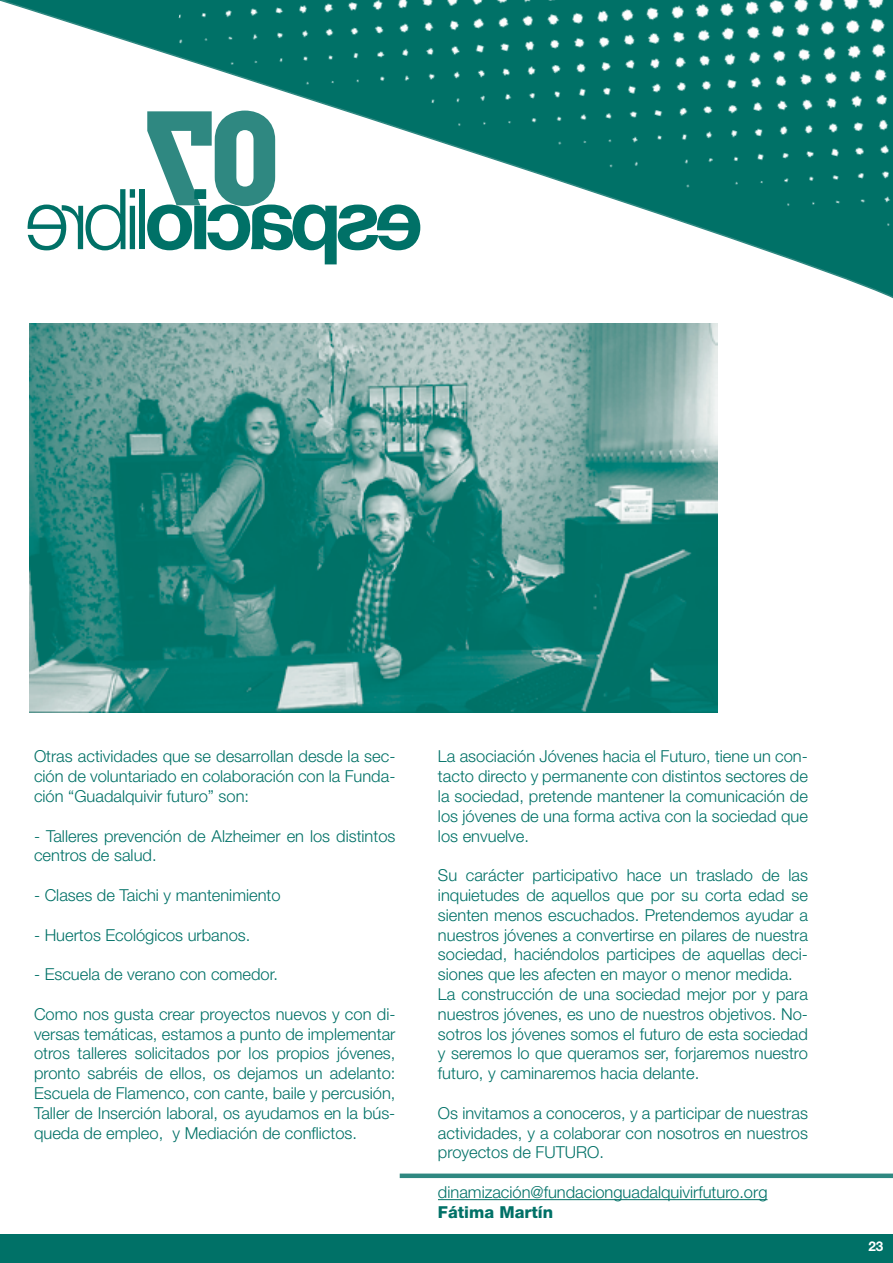
<style>
.page{position:relative;width:893px;height:1263px;background:#fff}
.page>*{position:absolute;margin:0;border:0;box-sizing:border-box;transform-origin:0 0}
.t1{font:300 16.5px/19.8px "Helvetica Neue LT Std";color:#007167;text-align:justify}
.t2{font:800 16.5px "Helvetica Neue LT Std";color:#007167}
.t3{font:700 13.5px "Helvetica Neue LT Std";color:#fff}
</style>
<div class="page">
<div style="left:0;top:1235px;width:893px;height:28px;background:#007167"></div>
<svg style="left:0;top:0;width:146px;height:48px"></svg>
<img style="left:30px;top:323px;width:687px;height:390px">
<hr style="left:438px;top:1199px;width:329px;height:1px;background:#007167">
<div style="left:400px;top:1173px;width:493px;height:5px;background:#2f8881"></div>
<img style="left:146px;top:0;width:747px;height:338px">
<svg style="left:146px;top:111px;width:274px;height:153px"></svg>
<p class="t1" style="left:34px;top:746px;width:363px">Otras actividades que se desarrollan desde la sec&shy;ción de voluntariado en colaboración con la Funda&shy;ción “Guadalquivir futuro” son:</p>
<p class="t1" style="left:34px;top:825px;width:363px">- Talleres prevención de Alzheimer en los distintos centros de salud.</p>
<p class="t1" style="left:34px;top:885px;width:248px">- Clases de Taichi y mantenimiento</p>
<p class="t1" style="left:34px;top:924px;width:218px">- Huertos Ecológicos urbanos.</p>
<p class="t1" style="left:34px;top:964px;width:245px">- Escuela de verano con comedor.</p>
<p class="t1" style="left:34px;top:1004px;width:363px">Como nos gusta crear proyectos nuevos y con di&shy;versas temáticas, estamos a punto de implementar otros talleres solicitados por los propios jóvenes, pronto sabréis de ellos, os dejamos un adelanto:<br>Escuela de Flamenco, con cante, baile y percusión, Taller de Inserción laboral, os ayudamos en la bús&shy;queda de empleo, y Mediación de conflictos.</p>
<p class="t1" style="left:438px;top:746px;width:371px">La asociación Jóvenes hacia el Futuro, tiene un con&shy;tacto directo y permanente con distintos sectores de la sociedad, pretende mantener la comunicación de los jóvenes de una forma activa con la sociedad que los envuelve.</p>
<p class="t1" style="left:438px;top:865px;width:371px;text-align:left">Su carácter participativo hace un traslado de las inquietudes de aquellos que por su corta edad se sienten menos escuchados. Pretendemos ayudar a nuestros jóvenes a convertirse en pilares de nuestra sociedad, haciéndolos participes de aquellas deci&shy;siones que les afecten en mayor o menor medida.<br>La construcción de una sociedad mejor por y para nuestros jóvenes, es uno de nuestros objetivos. No&shy;sotros los jóvenes somos el futuro de esta sociedad y seremos lo que queramos ser, forjaremos nuestro futuro, y caminaremos hacia delante.</p>
<p class="t1" style="left:438px;top:1103px;width:371px">Os invitamos a conoceros, y a participar de nuestras actividades, y a colaborar con nosotros en nuestros proyectos de FUTURO.</p>
<p class="t1" style="left:438px;top:1182px;width:331px">dinamización@fundacionguadalquivirfuturo.org</p>
<p class="t2" style="left:438px;top:1202px;width:117px">Fátima Martín</p>
<p class="t3" style="left:868px;top:1238px;width:17px">23</p>
</div>
